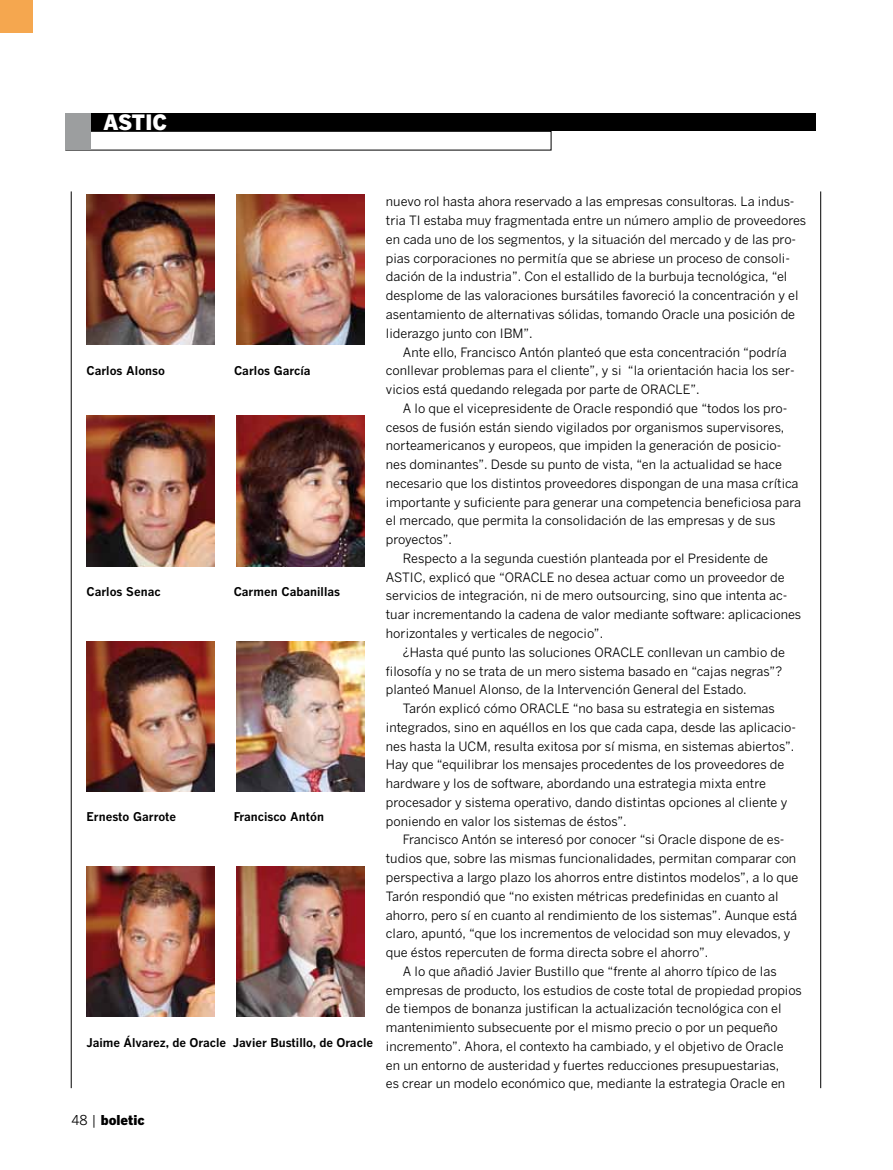
<style>
.page{position:relative;width:893px;height:1170px;background:#fff}
.page>*{position:absolute;margin:0;border:0;box-sizing:border-box;transform-origin:0 0}
.t1{font:900 21px "Benton Gothic";letter-spacing:-.01em;color:#fff}
.t2{font:900 13.5px "Benton Gothic";color:#000}
.t3{font:12.75px "Benton Gothic";color:#000}
.t4{font:700 12px "Benton Gothic";color:#000}
.s1{font-weight:400}
</style>
<div class="page">
<hr style="left:71px;top:191px;width:1px;height:897px;background:#000">
<hr style="left:820px;top:191px;width:1px;height:897px;background:#000">
<div style="left:66px;top:131px;width:485px;height:19px;border:1px solid #000"></div>
<div style="left:65px;top:113px;width:750px;height:18px;background:#000"></div>
<div style="left:65px;top:113px;width:26px;height:37px;background:#9c9e9f"></div>
<div style="left:0;top:0;width:33px;height:33px;background:#f5a74f"></div>
<img style="left:86px;top:416px;width:128px;height:150px">
<img style="left:237px;top:416px;width:127px;height:150px">
<img style="left:86px;top:641px;width:128px;height:150px">
<img style="left:237px;top:641px;width:127px;height:150px">
<img style="left:86px;top:866px;width:128px;height:150px">
<img style="left:237px;top:866px;width:127px;height:150px">
<img style="left:86px;top:195px;width:128px;height:150px">
<img style="left:237px;top:195px;width:127px;height:150px">
<h1 class="t1" style="left:103px;top:109px;width:65px">ASTIC</h1>
<p class="t4" style="left:86px;top:363px;width:80px">Carlos Alonso</p>
<p class="t4" style="left:234px;top:363px;width:78px">Carlos García</p>
<p class="t4" style="left:86px;top:584px;width:76px">Carlos Senac</p>
<p class="t4" style="left:234px;top:584px;width:108px">Carmen Cabanillas</p>
<p class="t4" style="left:86px;top:809px;width:91px">Ernesto Garrote</p>
<p class="t4" style="left:234px;top:809px;width:92px">Francisco Antón</p>
<p class="t4" style="left:86px;top:1034px;width:288px">Jaime Álvarez, de Oracle Javier Bustillo, de Oracle</p>
<p class="t2" style="left:71px;top:1111px;width:75px"><span class="s1">48 |</span> boletic</p>
<p class="t3" style="left:386px;top:194px;width:410px">nuevo rol hasta ahora reservado a las empresas consultoras. La indus-</p>
<p class="t3" style="left:386px;top:213px;width:422px">tria TI estaba muy fragmentada entre un número amplio de proveedores</p>
<p class="t3" style="left:386px;top:232px;width:412px">en cada uno de los segmentos, y la situación del mercado y de las pro-</p>
<p class="t3" style="left:386px;top:250px;width:406px">pias corporaciones no permitía que se abriese un proceso de consoli-</p>
<p class="t3" style="left:386px;top:269px;width:403px">dación de la industria”. Con el estallido de la burbuja tecnológica, “el</p>
<p class="t3" style="left:386px;top:288px;width:414px">desplome de las valoraciones bursátiles favoreció la concentración y el</p>
<p class="t3" style="left:386px;top:307px;width:411px">asentamiento de alternativas sólidas, tomando Oracle una posición de</p>
<p class="t3" style="left:386px;top:325px;width:148px">liderazgo junto con IBM”.</p>
<p class="t3" style="left:403px;top:344px;width:386px">Ante ello, Francisco Antón planteó que esta concentración “podría</p>
<p class="t3" style="left:386px;top:363px;width:410px">conllevar problemas para el cliente”, y si “la orientación hacia los ser-</p>
<p class="t3" style="left:386px;top:382px;width:315px">vicios está quedando relegada por parte de ORACLE”.</p>
<p class="t3" style="left:403px;top:400px;width:386px">A lo que el vicepresidente de Oracle respondió que “todos los pro-</p>
<p class="t3" style="left:386px;top:419px;width:400px">cesos de fusión están siendo vigilados por organismos supervisores,</p>
<p class="t3" style="left:386px;top:438px;width:397px">norteamericanos y europeos, que impiden la generación de posicio-</p>
<p class="t3" style="left:386px;top:457px;width:398px">nes dominantes”. Desde su punto de vista, “en la actualidad se hace</p>
<p class="t3" style="left:386px;top:475px;width:414px">necesario que los distintos proveedores dispongan de una masa crítica</p>
<p class="t3" style="left:386px;top:494px;width:417px">importante y suficiente para generar una competencia beneficiosa para</p>
<p class="t3" style="left:386px;top:513px;width:391px">el mercado, que permita la consolidación de las empresas y de sus</p>
<p class="t3" style="left:386px;top:532px;width:68px">proyectos”.</p>
<p class="t3" style="left:403px;top:550px;width:367px">Respecto a la segunda cuestión planteada por el Presidente de</p>
<p class="t3" style="left:386px;top:569px;width:400px">ASTIC, explicó que “ORACLE no desea actuar como un proveedor de</p>
<p class="t3" style="left:386px;top:588px;width:403px">servicios de integración, ni de mero outsourcing, sino que intenta ac-</p>
<p class="t3" style="left:386px;top:607px;width:417px">tuar incrementando la cadena de valor mediante software: aplicaciones</p>
<p class="t3" style="left:386px;top:625px;width:219px">horizontales y verticales de negocio”.</p>
<p class="t3" style="left:403px;top:644px;width:384px">¿Hasta qué punto las soluciones ORACLE conllevan un cambio de</p>
<p class="t3" style="left:386px;top:663px;width:398px">filosofía y no se trata de un mero sistema basado en “cajas negras”?</p>
<p class="t3" style="left:386px;top:682px;width:362px">planteó Manuel Alonso, de la Intervención General del Estado.</p>
<p class="t3" style="left:403px;top:700px;width:374px">Tarón explicó cómo ORACLE “no basa su estrategia en sistemas</p>
<p class="t3" style="left:386px;top:719px;width:412px">integrados, sino en aquéllos en los que cada capa, desde las aplicacio-</p>
<p class="t3" style="left:386px;top:738px;width:410px">nes hasta la UCM, resulta exitosa por sí misma, en sistemas abiertos”.</p>
<p class="t3" style="left:386px;top:757px;width:400px">Hay que “equilibrar los mensajes procedentes de los proveedores de</p>
<p class="t3" style="left:386px;top:775px;width:382px">hardware y los de software, abordando una estrategia mixta entre</p>
<p class="t3" style="left:386px;top:794px;width:403px">procesador y sistema operativo, dando distintas opciones al cliente y</p>
<p class="t3" style="left:386px;top:813px;width:242px">poniendo en valor los sistemas de éstos”.</p>
<p class="t3" style="left:403px;top:832px;width:383px">Francisco Antón se interesó por conocer “si Oracle dispone de es-</p>
<p class="t3" style="left:386px;top:850px;width:412px">tudios que, sobre las mismas funcionalidades, permitan comparar con</p>
<p class="t3" style="left:386px;top:869px;width:414px">perspectiva a largo plazo los ahorros entre distintos modelos”, a lo que</p>
<p class="t3" style="left:386px;top:888px;width:394px">Tarón respondió que “no existen métricas predefinidas en cuanto al</p>
<p class="t3" style="left:386px;top:907px;width:413px">ahorro, pero sí en cuanto al rendimiento de los sistemas”. Aunque está</p>
<p class="t3" style="left:386px;top:925px;width:406px">claro, apuntó, “que los incrementos de velocidad son muy elevados, y</p>
<p class="t3" style="left:386px;top:944px;width:324px">que éstos repercuten de forma directa sobre el ahorro”.</p>
<p class="t3" style="left:403px;top:963px;width:375px">A lo que añadió Javier Bustillo que “frente al ahorro típico de las</p>
<p class="t3" style="left:386px;top:982px;width:418px">empresas de producto, los estudios de coste total de propiedad propios</p>
<p class="t3" style="left:386px;top:1000px;width:397px">de tiempos de bonanza justifican la actualización tecnológica con el</p>
<p class="t3" style="left:386px;top:1019px;width:393px">mantenimiento subsecuente por el mismo precio o por un pequeño</p>
<p class="t3" style="left:386px;top:1038px;width:399px">incremento”. Ahora, el contexto ha cambiado, y el objetivo de Oracle</p>
<p class="t3" style="left:386px;top:1057px;width:395px">en un entorno de austeridad y fuertes reducciones presupuestarias,</p>
<p class="t3" style="left:386px;top:1075px;width:401px">es crear un modelo económico que, mediante la estrategia Oracle en</p>
</div>
